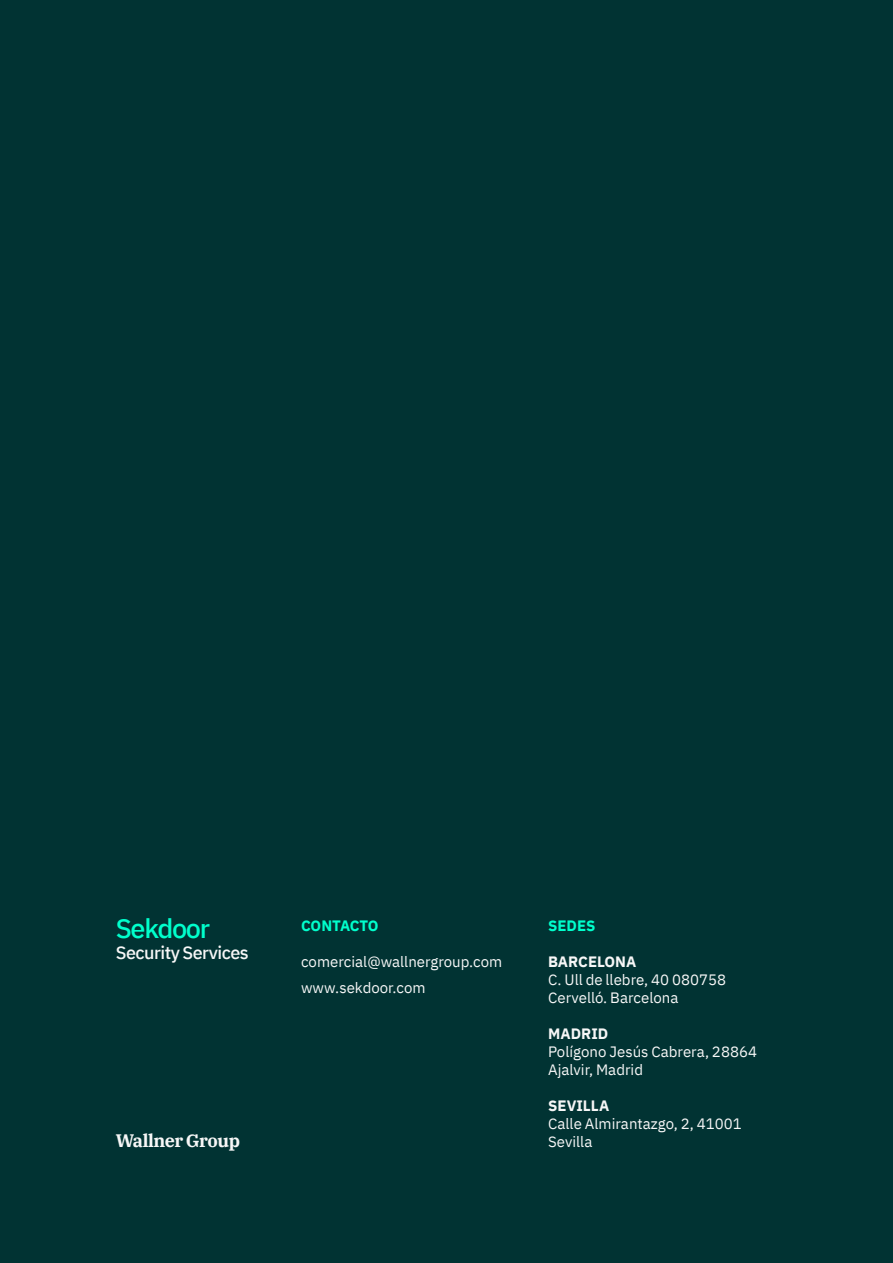
<style>
.page{position:relative;width:893px;height:1263px;background:#013333}
.page>*{position:absolute;margin:0;border:0;box-sizing:border-box;transform-origin:0 0}
.t1{font:500 27px "IBM Plex Sans";letter-spacing:-.05em;color:#0fc}
.t2{font:500 18px "IBM Plex Sans";letter-spacing:-.03em;color:#f7f7f7}
.t3{font:700 18px "IBM Plex Serif";letter-spacing:-.03em;color:#f7f7f7}
.t4{font:15px/18px "IBM Plex Sans";color:#f7f7f7}
.t5{font:700 15px "IBM Plex Sans";color:#f7f7f7}
.t6{font:700 15px "IBM Plex Sans";color:#0fc}
</style>
<div class="page">
<h1 class="t1" style="left:116px;top:908px;width:96px">Sekdoor</h1>
<p class="t2" style="left:116px;top:939px;width:135px">Security Services</p>
<p class="t3" style="left:116px;top:1126px;width:126px">Wallner Group</p>
<p class="t6" style="left:301px;top:914px;width:79px">CONTACTO</p>
<p class="t6" style="left:548px;top:914px;width:49px">SEDES</p>
<p class="t4" style="left:301px;top:951px;width:203px">comercial@wallnergroup.com</p>
<p class="t5" style="left:548px;top:950px;width:90px">BARCELONA</p>
<p class="t4" style="left:548px;top:969px;width:180px">C. Ull de llebre, 40 080758<br>Cervelló. Barcelona</p>
<p class="t5" style="left:548px;top:1022px;width:62px">MADRID</p>
<p class="t4" style="left:548px;top:1041px;width:210px">Polígono Jesús Cabrera, 28864<br>Ajalvir, Madrid</p>
<p class="t5" style="left:548px;top:1094px;width:63px">SEVILLA</p>
<p class="t4" style="left:548px;top:1113px;width:195px">Calle Almirantazgo, 2, 41001<br>Sevilla</p>
<p class="t4" style="left:301px;top:977px;width:126px">www.sekdoor.com</p>
</div>
